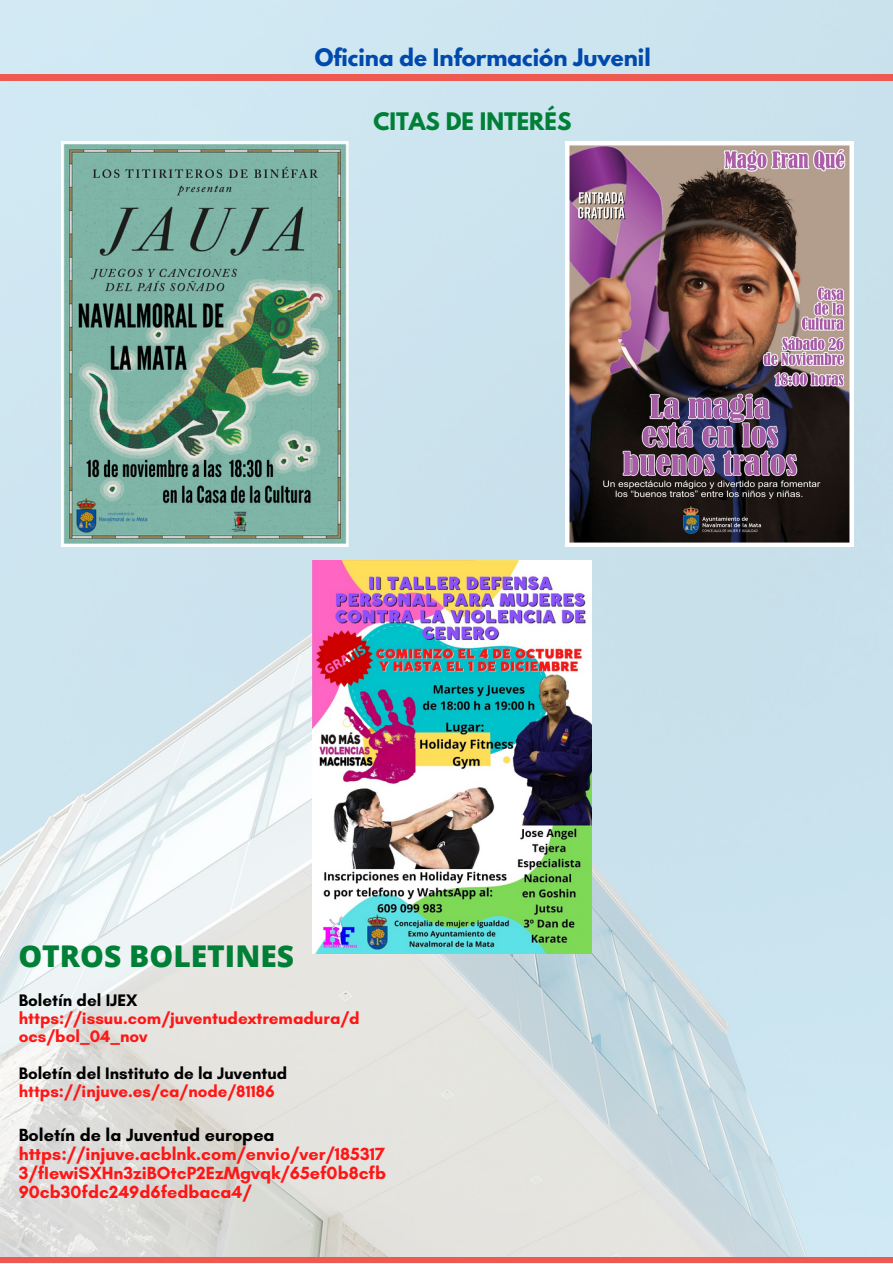
<style>
.page{position:relative;width:893px;height:1264px;background:#fff}
.page>*{position:absolute;margin:0;border:0;box-sizing:border-box;transform-origin:0 0}
.t1{font:800 30px "Open Sans";color:#008037}
.t2{font:700 21.45px "League Spartan";color:#004aad}
.t3{font:700 21.45px "League Spartan";color:#008037}
.t4{font:700 17.85px/19px "Glacial Indifference";color:#ff1616;text-align:justify}
.t5{font:700 17.85px "Glacial Indifference";color:#000}
.t6{font:700 16.95px/18px "Glacial Indifference";color:#ff1616}
.t7{font:700 16.95px "Glacial Indifference";color:#000}
</style>
<div class="page">
<img style="left:0;top:0;width:892px;height:1257px">
<div style="left:0;top:1257px;width:892px;height:5px;background:#ee5952"></div>
<div style="left:0;top:74px;width:892px;height:6px;background:#ee5952"></div>
<img style="left:61px;top:142px;width:287px;height:404px">
<img style="left:565px;top:142px;width:288px;height:404px">
<img style="left:312px;top:560px;width:279px;height:393px">
<p class="t2" style="left:315px;top:47px;width:337px">Oficina de Información Juvenil</p>
<p class="t3" style="left:373px;top:111px;width:199px">CITAS DE INTERÉS</p>
<h1 class="t1" style="left:18px;top:935px;width:277px">OTROS BOLETINES</h1>
<p class="t7" style="left:19px;top:989px;width:120px">Boletín del IJEX</p>
<p class="t6" style="left:19px;top:1008px;width:342px">https://issuu.com/juventudextremadura/d ocs/bol_04_nov</p>
<p class="t7" style="left:19px;top:1063px;width:270px">Boletín del Instituto de la Juventud</p>
<p class="t6" style="left:19px;top:1082px;width:258px">https://injuve.es/ca/node/81186</p>
<p class="t5" style="left:19px;top:1124px;width:257px">Boletín de la Juventud europea</p>
<p class="t4" style="left:19px;top:1144px;width:369px">https://injuve.acblnk.com/envio/ver/185317<br>3/fIewiSXHn3ziBOtcP2EzMgvqk/65ef0b8cfb 90cb30fdc249d6fedbaca4/</p>
</div>
